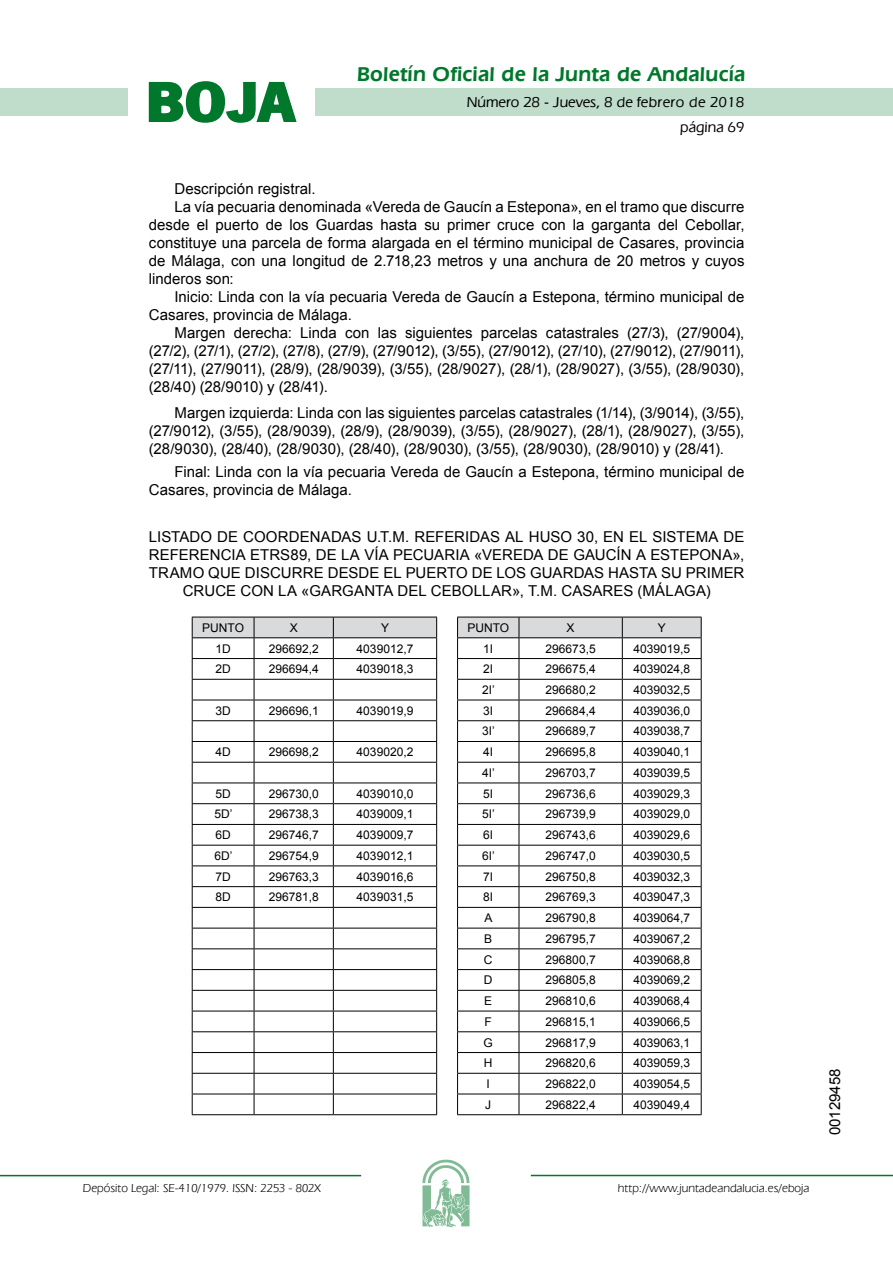
<style>
.page{position:relative;width:893px;height:1263px;background:#fff}
.page>*{position:absolute;margin:0;border:0;box-sizing:border-box;transform-origin:0 0}
.t1{font:700 57.75px "News Got T";color:#00782c;scale:1.14 1}
.t2{font:600 21px "Eras IT Cby BT";letter-spacing:.01em;color:#00782c}
.t3{font:15px/18px "Arial";color:#000;text-align:justify}
.t4{font:500 15px/24.5px "Eras IT Cby BT";color:#000;text-align:right}
.t5{font:12px "Arial";color:#000}
.t6{font:12px "Eras IT Cby BT";color:#000}
</style>
<div class="page">
<div style="left:315px;top:88px;width:577px;height:28px;background:#bfddca"></div>
<div style="left:0;top:88px;width:128px;height:28px;background:#bfddca"></div>
<hr style="left:0;top:1175px;width:361px;height:1px;background:#00782c">
<svg style="left:422px;top:1159px;width:47px;height:68px"></svg>
<hr style="left:531px;top:1175px;width:361px;height:1px;background:#00782c">
<svg style="left:148px;top:81px;width:149px;height:42px"></svg>
<hr style="left:192px;top:1114px;width:62px;height:1px;background:#000">
<hr style="left:254px;top:1114px;width:79px;height:1px;background:#000">
<hr style="left:333px;top:1114px;width:104px;height:1px;background:#000">
<hr style="left:457px;top:1114px;width:62px;height:1px;background:#000">
<hr style="left:519px;top:1114px;width:103px;height:1px;background:#000">
<hr style="left:622px;top:1114px;width:79px;height:1px;background:#000">
<svg style="left:192px;top:617px;width:509px;height:497px"></svg>
<h1 class="t1" style="left:145px;top:68px;width:133px">BOJA</h1>
<h2 class="t2" style="left:357px;top:62px;width:390px">Boletín Oficial de la Junta de Andalucía</h2>
<p class="t4" style="left:467px;top:90px;width:279px">Número 28 - Jueves, 8 de febrero de 2018 página 69</p>
<p class="t3" style="left:174px;top:180px;width:143px">Descripción registral.</p>
<p class="t3" style="left:174px;top:198px;width:571px">La vía pecuaria denominada «Vereda de Gaucín a Estepona», en el tramo que discurre</p>
<p class="t3" style="left:149px;top:216px;width:597px">desde el puerto de los Guardas hasta su primer cruce con la garganta del Cebollar,</p>
<p class="t3" style="left:149px;top:234px;width:597px">constituye una parcela de forma alargada en el término municipal de Casares, provincia</p>
<p class="t3" style="left:149px;top:252px;width:597px">de Málaga, con una longitud de 2.718,23 metros y una anchura de 20 metros y cuyos</p>
<p class="t3" style="left:149px;top:270px;width:86px">linderos son:</p>
<p class="t3" style="left:174px;top:288px;width:571px">Inicio: Linda con la vía pecuaria Vereda de Gaucín a Estepona, término municipal de</p>
<p class="t3" style="left:149px;top:306px;width:204px">Casares, provincia de Málaga.</p>
<p class="t3" style="left:174px;top:324px;width:571px">Margen derecha: Linda con las siguientes parcelas catastrales (27/3), (27/9004),</p>
<p class="t3" style="left:149px;top:342px;width:597px">(27/2), (27/1), (27/2), (27/8), (27/9), (27/9012), (3/55), (27/9012), (27/10), (27/9012), (27/9011),</p>
<p class="t3" style="left:149px;top:360px;width:597px">(27/11), (27/9011), (28/9), (28/9039), (3/55), (28/9027), (28/1), (28/9027), (3/55), (28/9030),</p>
<p class="t3" style="left:149px;top:378px;width:181px">(28/40) (28/9010) y (28/41).</p>
<p class="t3" style="left:149px;top:404px;width:597px;text-indent:26px">Margen izquierda: Linda con las siguientes parcelas catastrales (1/14), (3/9014), (3/55), (27/9012), (3/55), (28/9039), (28/9), (28/9039), (3/55), (28/9027), (28/1), (28/9027), (3/55), (28/9030), (28/40), (28/9030), (28/40), (28/9030), (3/55), (28/9030), (28/9010) y (28/41).</p>
<p class="t3" style="left:149px;top:463px;width:597px;text-indent:26px">Final: Linda con la vía pecuaria Vereda de Gaucín a Estepona, término municipal de<br>Casares, provincia de Málaga.</p>
<p class="t3" style="left:149px;top:528px;width:597px;text-align:center">LISTADO DE COORDENADAS U.T.M. REFERIDAS AL HUSO 30, EN EL SISTEMA DE REFERENCIA ETRS89, DE LA VÍA PECUARIA «VEREDA DE GAUCÍN A ESTEPONA», TRAMO QUE DISCURRE DESDE EL PUERTO DE LOS GUARDAS HASTA SU PRIMER CRUCE CON LA «GARGANTA DEL CEBOLLAR», T.M. CASARES (MÁLAGA)</p>
<p class="t5" style="left:202px;top:620px;width:43px">PUNTO</p>
<p class="t5" style="left:290px;top:620px;width:10px">X</p>
<p class="t5" style="left:381px;top:620px;width:10px">Y</p>
<p class="t5" style="left:467px;top:620px;width:43px">PUNTO</p>
<p class="t5" style="left:566px;top:620px;width:10px">X</p>
<p class="t5" style="left:658px;top:620px;width:10px">Y</p>
<p class="t5" style="left:215px;top:640px;width:17px">1D</p>
<p class="t5" style="left:269px;top:640px;width:52px">296692,2</p>
<p class="t5" style="left:356px;top:640px;width:58px">4039012,7</p>
<p class="t5" style="left:483px;top:640px;width:12px">1I</p>
<p class="t5" style="left:545px;top:640px;width:52px">296673,5</p>
<p class="t5" style="left:633px;top:640px;width:58px">4039019,5</p>
<p class="t5" style="left:215px;top:661px;width:17px">2D</p>
<p class="t5" style="left:269px;top:661px;width:52px">296694,4</p>
<p class="t5" style="left:356px;top:661px;width:58px">4039018,3</p>
<p class="t5" style="left:483px;top:661px;width:12px">2I</p>
<p class="t5" style="left:545px;top:661px;width:52px">296675,4</p>
<p class="t5" style="left:633px;top:661px;width:58px">4039024,8</p>
<p class="t5" style="left:482px;top:682px;width:14px">2I’</p>
<p class="t5" style="left:545px;top:682px;width:52px">296680,2</p>
<p class="t5" style="left:633px;top:682px;width:58px">4039032,5</p>
<p class="t5" style="left:215px;top:703px;width:17px">3D</p>
<p class="t5" style="left:269px;top:703px;width:52px">296696,1</p>
<p class="t5" style="left:356px;top:703px;width:58px">4039019,9</p>
<p class="t5" style="left:483px;top:703px;width:12px">3I</p>
<p class="t5" style="left:545px;top:703px;width:52px">296684,4</p>
<p class="t5" style="left:633px;top:703px;width:58px">4039036,0</p>
<p class="t5" style="left:482px;top:723px;width:14px">3I’</p>
<p class="t5" style="left:545px;top:723px;width:52px">296689,7</p>
<p class="t5" style="left:633px;top:723px;width:58px">4039038,7</p>
<p class="t5" style="left:215px;top:744px;width:17px">4D</p>
<p class="t5" style="left:269px;top:744px;width:52px">296698,2</p>
<p class="t5" style="left:356px;top:744px;width:58px">4039020,2</p>
<p class="t5" style="left:483px;top:744px;width:12px">4I</p>
<p class="t5" style="left:545px;top:744px;width:52px">296695,8</p>
<p class="t5" style="left:633px;top:744px;width:58px">4039040,1</p>
<p class="t5" style="left:482px;top:765px;width:14px">4I’</p>
<p class="t5" style="left:545px;top:765px;width:52px">296703,7</p>
<p class="t5" style="left:633px;top:765px;width:58px">4039039,5</p>
<p class="t5" style="left:215px;top:786px;width:17px">5D</p>
<p class="t5" style="left:269px;top:786px;width:52px">296730,0</p>
<p class="t5" style="left:356px;top:786px;width:58px">4039010,0</p>
<p class="t5" style="left:483px;top:786px;width:12px">5I</p>
<p class="t5" style="left:545px;top:786px;width:52px">296736,6</p>
<p class="t5" style="left:633px;top:786px;width:58px">4039029,3</p>
<p class="t5" style="left:214px;top:806px;width:19px">5D’</p>
<p class="t5" style="left:269px;top:806px;width:52px">296738,3</p>
<p class="t5" style="left:356px;top:806px;width:58px">4039009,1</p>
<p class="t5" style="left:482px;top:806px;width:14px">5I’</p>
<p class="t5" style="left:545px;top:806px;width:52px">296739,9</p>
<p class="t5" style="left:633px;top:806px;width:58px">4039029,0</p>
<p class="t5" style="left:215px;top:827px;width:17px">6D</p>
<p class="t5" style="left:269px;top:827px;width:52px">296746,7</p>
<p class="t5" style="left:356px;top:827px;width:58px">4039009,7</p>
<p class="t5" style="left:483px;top:827px;width:12px">6I</p>
<p class="t5" style="left:545px;top:827px;width:52px">296743,6</p>
<p class="t5" style="left:633px;top:827px;width:58px">4039029,6</p>
<p class="t5" style="left:214px;top:848px;width:19px">6D’</p>
<p class="t5" style="left:269px;top:848px;width:52px">296754,9</p>
<p class="t5" style="left:356px;top:848px;width:58px">4039012,1</p>
<p class="t5" style="left:482px;top:848px;width:14px">6I’</p>
<p class="t5" style="left:545px;top:848px;width:52px">296747,0</p>
<p class="t5" style="left:633px;top:848px;width:58px">4039030,5</p>
<p class="t5" style="left:215px;top:869px;width:17px">7D</p>
<p class="t5" style="left:269px;top:869px;width:52px">296763,3</p>
<p class="t5" style="left:356px;top:869px;width:58px">4039016,6</p>
<p class="t5" style="left:483px;top:869px;width:12px">7I</p>
<p class="t5" style="left:545px;top:869px;width:52px">296750,8</p>
<p class="t5" style="left:633px;top:869px;width:58px">4039032,3</p>
<p class="t5" style="left:215px;top:889px;width:17px">8D</p>
<p class="t5" style="left:269px;top:889px;width:52px">296781,8</p>
<p class="t5" style="left:356px;top:889px;width:58px">4039031,5</p>
<p class="t5" style="left:483px;top:889px;width:12px">8I</p>
<p class="t5" style="left:545px;top:889px;width:52px">296769,3</p>
<p class="t5" style="left:633px;top:889px;width:58px">4039047,3</p>
<p class="t5" style="left:484px;top:910px;width:10px">A</p>
<p class="t5" style="left:545px;top:910px;width:52px">296790,8</p>
<p class="t5" style="left:633px;top:910px;width:58px">4039064,7</p>
<p class="t5" style="left:484px;top:931px;width:10px">B</p>
<p class="t5" style="left:545px;top:931px;width:52px">296795,7</p>
<p class="t5" style="left:633px;top:931px;width:58px">4039067,2</p>
<p class="t5" style="left:484px;top:952px;width:10px">C</p>
<p class="t5" style="left:545px;top:952px;width:52px">296800,7</p>
<p class="t5" style="left:633px;top:952px;width:58px">4039068,8</p>
<p class="t5" style="left:484px;top:972px;width:10px">D</p>
<p class="t5" style="left:545px;top:972px;width:52px">296805,8</p>
<p class="t5" style="left:633px;top:972px;width:58px">4039069,2</p>
<p class="t5" style="left:484px;top:993px;width:10px">E</p>
<p class="t5" style="left:545px;top:993px;width:52px">296810,6</p>
<p class="t5" style="left:633px;top:993px;width:58px">4039068,4</p>
<p class="t5" style="left:484px;top:1014px;width:9px">F</p>
<p class="t5" style="left:545px;top:1014px;width:52px">296815,1</p>
<p class="t5" style="left:633px;top:1014px;width:58px">4039066,5</p>
<p class="t5" style="left:483px;top:1034px;width:11px">G</p>
<p class="t5" style="left:545px;top:1034px;width:52px">296817,9</p>
<p class="t5" style="left:633px;top:1034px;width:58px">4039063,1</p>
<p class="t5" style="left:484px;top:1055px;width:10px">H</p>
<p class="t5" style="left:545px;top:1055px;width:52px">296820,6</p>
<p class="t5" style="left:633px;top:1055px;width:58px">4039059,3</p>
<p class="t5" style="left:486px;top:1076px;width:5px">I</p>
<p class="t5" style="left:545px;top:1076px;width:52px">296822,0</p>
<p class="t5" style="left:633px;top:1076px;width:58px">4039054,5</p>
<p class="t5" style="left:485px;top:1097px;width:7px">J</p>
<p class="t5" style="left:545px;top:1097px;width:52px">296822,4</p>
<p class="t5" style="left:633px;top:1097px;width:58px">4039049,4</p>
<p class="t6" style="left:83px;top:1181px;width:239px">Depósito Legal: SE-410/1979. ISSN: 2253 - 802X</p>
<p class="t6" style="left:618px;top:1181px;width:193px">http://www.juntadeandalucia.es/eboja</p>
<p class="t3" style="left:826px;top:1135px;width:68px;rotate:-90deg">00129458</p>
</div>
